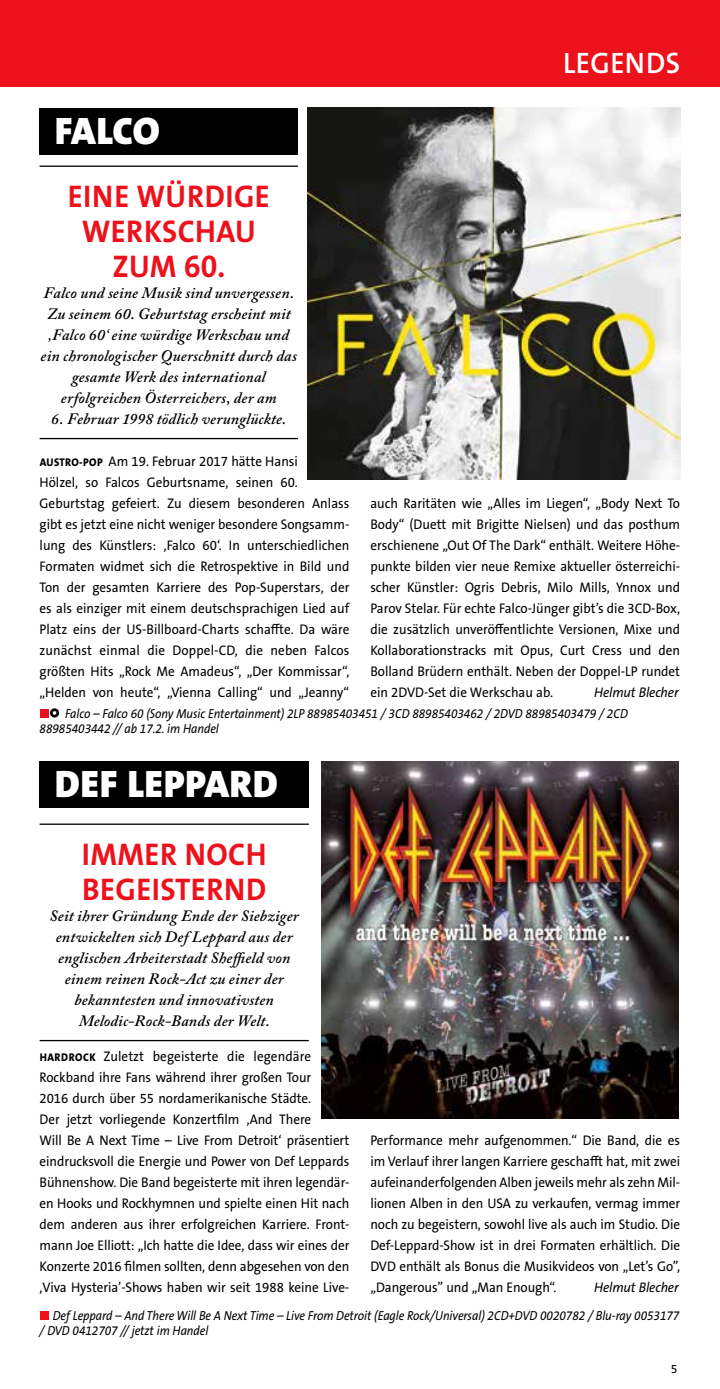
<style>
.page{position:relative;width:720px;height:1389px;background:#fff}
.page>*{position:absolute;margin:0;border:0;box-sizing:border-box;transform-origin:0 0}
.t1{font:900 38.5px "The Sans B Plus W9";letter-spacing:.015em;color:#fff}
.t2{font:700 31.5px/35px "The Sans B Plus W7";letter-spacing:.015em;color:#ed111c;text-align:center;scale:.96 1}
.t3{font:600 29.75px "The Sans B Plus W6";letter-spacing:.015em;color:#fff;scale:.96 1}
.t4{font:italic 600 15.75px/21px "Adobe Caslon Pro";letter-spacing:.01em;color:#000;text-align:center}
.t5{font:14px/21px "The Sans B Plus W5 Plain";letter-spacing:-.005em;color:#000;text-align:justify;scale:.94 1}
.t6{font:italic 14px "The Sans B Plus W5 Plain";letter-spacing:-.01em;color:#000;scale:.94 1}
.t7{font:italic 13.12px/15.8px "The Sans B Plus W5 Plain";letter-spacing:-.005em;color:#000;scale:.9 1}
.t8{font:12.25px "The Sans B Plus W5 Plain";color:#000}
.s1{font-family:"The Sans B Plus W8";font-weight:800;font-size:11.2px}
</style>
<div class="page">
<div style="left:0;top:0;width:719px;height:87px;background:#ed111c"></div>
<div style="left:40px;top:709px;width:8px;height:9px;background:#ed111c"></div>
<svg style="left:50px;top:708px;width:9px;height:10px"></svg>
<img style="left:308px;top:108px;width:372px;height:372px">
<div style="left:40px;top:109px;width:258px;height:46px;background:#000"></div>
<hr style="left:40px;top:166px;width:258px;height:1px;background:#000">
<hr style="left:40px;top:438px;width:258px;height:1px;background:#000">
<div style="left:40px;top:1311px;width:8px;height:9px;background:#ed111c"></div>
<img style="left:321px;top:761px;width:357px;height:357px">
<div style="left:40px;top:762px;width:269px;height:46px;background:#000"></div>
<hr style="left:40px;top:824px;width:269px;height:1px;background:#000">
<hr style="left:40px;top:1040px;width:269px;height:1px;background:#000">
<h1 class="t1" style="left:55px;top:106px;width:82px">FALCO</h1>
<h2 class="t2" style="left:68px;top:179px;width:212px">EINE WÜRDIGE<br>WERKSCHAU<br>ZUM 60.</h2>
<p class="t4" style="left:41px;top:282px;width:258px">Falco und seine Musik sind unvergessen.<br>Zu seinem 60. Geburtstag erscheint mit ‚Falco 60‘ eine würdige Werkschau und ein chronologischer Querschnitt durch das gesamte Werk des international erfolgreichen Österreichers, der am</p>
<p class="t4" style="left:51px;top:408px;width:236px">6. Februar 1998 tödlich verunglückte.</p>
<h3 class="t3" style="left:563px;top:44px;width:123px">LEGENDS</h3>
<p class="t5" style="left:40px;top:450px;width:331px;text-align:left"><span class="s1">AUSTRO-POP</span> Am 19. Februar 2017 hätte Hansi<br>Hölzel, so Falcos Geburtsname, seinen 60.<br>Geburtstag gefeiert. Zu diesem besonderen Anlass gibt es jetzt eine nicht weniger besondere Songsamm&shy;lung des Künstlers: ‚Falco 60‘. I n unterschiedlichen Formaten widmet sich die Retrospektive in Bild und Ton der gesamten Karriere des Pop-Superstars, der es als einziger mit einem deutschsprachigen Lied auf Platz eins der US-Billboard-Charts schaffte. Da wäre zunächst einmal die Doppel-CD, die neben Falcos größten Hits „Rock Me Amadeus“, „Der Kommissar“, „Helden von heute“, „Vienna Calling“ und „Jeanny“</p>
<p class="t5" style="left:370px;top:492px;width:331px">auch Raritäten wie „Alles im Liegen“, „Body N ext To Body“ (Duett mit Brigitte N ielsen) und das posthum erschienene „Out Of The Dark“ enthält. Weitere Höhe&shy;punkte bilden vier neue Remixe aktueller österreichi&shy;scher Künstler: Ogris Debris, Milo Mills, Ynnox und Parov Stelar. Für echte Falco-Jünger gibt’s die 3CD-Box, die zusätzlich unveröffentlichte Versionen, Mixe und Kollaborationstracks mit Opus, Curt Cress und den Bolland Brüdern enthält. Neben der Doppel-LP rundet ein 2DVD-Set die Werkschau ab.</p>
<p class="t6" style="left:594px;top:683px;width:91px">Helmut Blecher</p>
<p class="t7" style="left:40px;top:706px;width:655px;text-indent:26px">Falco – Falco 60 (Sony Music Entertainment) 2LP 88985403451 / 3CD 88985403462 / 2DVD 88985403479 / 2CD<br>88985403442 // ab 17.2. im Handel</p>
<h1 class="t1" style="left:55px;top:760px;width:224px">DEF LEPPARD</h1>
<h2 class="t2" style="left:82px;top:837px;width:189px;text-align:left;text-indent:63px">ER NOCH<br>BEGEISTERND</h2>
<p class="t4" style="left:50px;top:905px;width:250px">Seit ihrer Gründung Ende der Siebziger entwickelten sich Def Leppard aus der englischen Arbeiterstadt Sheffield von einem reinen Rock-Act zu einer der bekanntesten und innovativsten Melodic-Rock-Bands der Welt.</p>
<h2 class="t2" style="left:82px;top:837px;width:22px">IMM</h2>
<p class="t5" style="left:40px;top:1045px;width:331px;text-align:left"><span class="s1">HARDROCK</span> Zuletzt begeisterte die legendäre Rockband ihre Fans während ihrer großen Tour<br>2016 durch über 55 nordamerikanische Städte.<br>Der jetzt vorliegende Konzertfilm ‚And There<br>Will Be A N ext Time – Live From Detroit‘ präsentiert eindrucksvoll die Energie und Power von Def Leppards Bühnenshow. Die Band begeisterte mit ihren legendär&shy;en Hooks und Rockhymnen und spielte einen Hit nach dem anderen aus ihrer erfolgreichen Karriere. Front&shy;mann Joe Elliott: „Ich hatte die Idee, dass wir eines der Konzerte 2016 filmen sollten, denn abgesehen von den ,Viva Hysteria’-Shows haben wir seit 1988 keine Live-</p>
<p class="t5" style="left:370px;top:1129px;width:331px">Performance mehr aufgenommen.“ Die Band, die es im Verlauf ihrer langen Karriere geschafft hat, mit zwei aufeinanderfolgenden Alben jeweils mehr als zehn Mil&shy;lionen Alben in den USA</p>
<p class="t5" style="left:370px;top:1192px;width:331px;text-indent:144px">zu verkaufen, vermag immer noch zu begeistern, sowohl live als auch im Studio. Die Def-Leppard-Show ist in drei Formaten erhältlich. Die DVD enthält als Bonus die Musikvideos von „Let’s Go”, „Dangerous” und „Man Enough“.</p>
<p class="t6" style="left:594px;top:1278px;width:91px">Helmut Blecher</p>
<p class="t7" style="left:40px;top:1308px;width:712px;text-indent:13px">Def Leppard – And There Will Be A Next Time – Live From Detroit (Eagle Rock/Universal) 2CD+DVD 0020782 / Blu-ray 0053177 / DVD 0412707 // jetzt im Handel</p>
<p class="t8" style="left:670px;top:1361px;width:8px">5</p>
</div>
